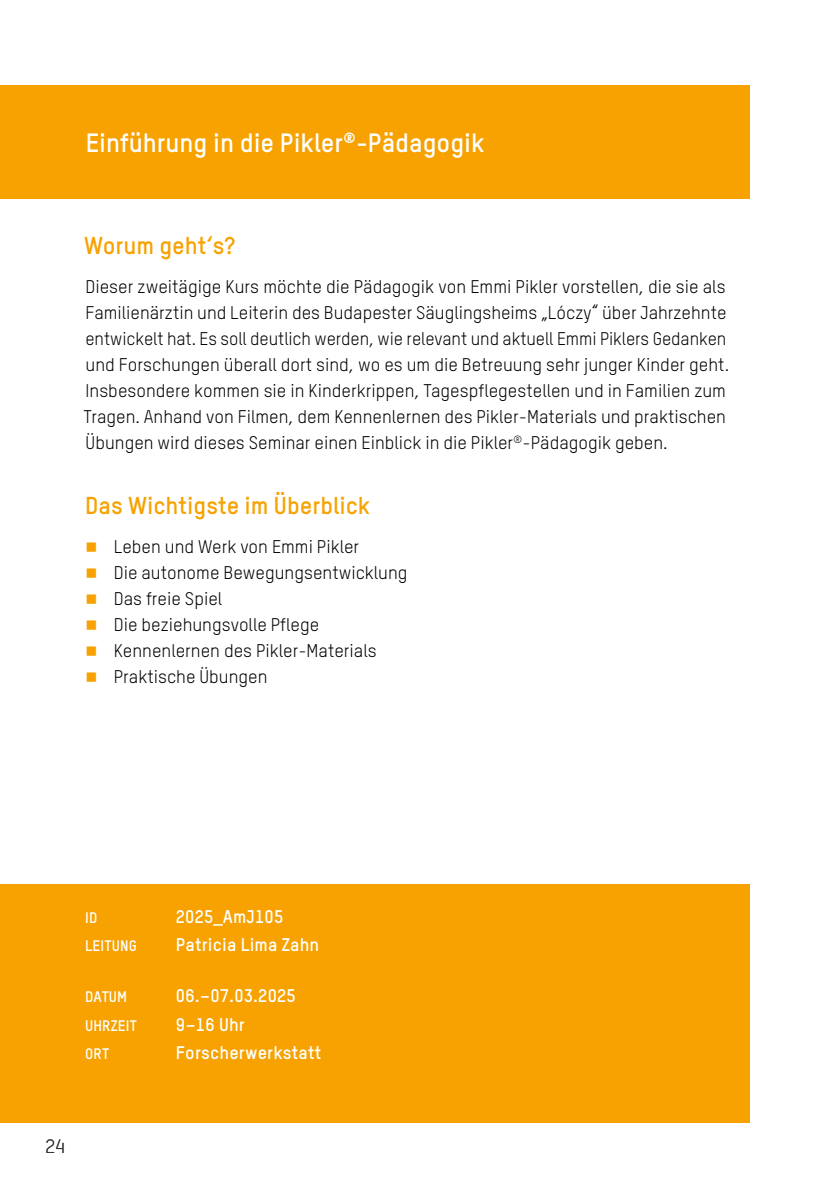
<style>
.page{position:relative;width:840px;height:1191px;background:#fff}
.page>*{position:absolute;margin:0;border:0;box-sizing:border-box;transform-origin:0 0}
.t1{font:700 26px "TSTAR";color:#fff}
.t2{font:700 24px "TSTAR";color:#f7a200}
.t3{font:19px "TSTAR";color:#383937}
.t4{font:18px/26px "TSTAR";color:#000}
.t5{font:700 18px "TSTAR";letter-spacing:.01em;color:#fff}
.t6{font:700 15px "TSTAR";letter-spacing:.01em;color:#fff}
</style>
<div class="page">
<div style="left:0;top:85px;width:748px;height:113px;background:#f7a200"></div>
<div style="left:0;top:884px;width:748px;height:239px;background:#f7a200"></div>
<h1 class="t1" style="left:86px;top:126px;width:400px">Einführung in die Pikler<sup>®</sup>-Pädagogik</h1>
<h2 class="t2" style="left:84px;top:230px;width:152px">Worum geht‘s?</h2>
<p class="t4" style="left:83px;top:273px;width:646px">Dieser zweitägige Kurs möchte die Pädagogik von Emmi Pikler vorstellen, die sie als Familienärztin und Leiterin des Budapester Säuglingsheims „Lóczy“ über Jahrzehnte entwickelt hat. Es soll deutlich werden, wie relevant und aktuell Emmi Piklers Gedanken und Forschungen überall dort sind, wo es um die Betreuung sehr junger Kinder geht.<br>Insbesondere kommen sie in Kinderkrippen, Tagespflegestellen und in Familien zum Tragen. Anhand von Filmen, dem Kennenlernen des Pikler-Materials und praktischen Übungen wird dieses Seminar einen Einblick in die Pikler<sup>®</sup>-Pädagogik geben.</p>
<h2 class="t2" style="left:85px;top:490px;width:286px">Das Wichtigste im Überblick</h2>
<p class="t4" style="left:114px;top:533px;width:295px">Leben und Werk von Emmi Pikler<br>Die autonome Bewegungsentwicklung<br>Das freie Spiel<br>Die beziehungsvolle Pflege<br>Kennenlernen des Pikler-Materials<br>Praktische Übungen</p>
<p class="t6" style="left:85px;top:908px;width:14px">ID</p>
<p class="t5" style="left:176px;top:905px;width:109px">2025_AmJ105</p>
<p class="t6" style="left:85px;top:936px;width:53px">LEITUNG</p>
<p class="t5" style="left:176px;top:933px;width:145px">Patricia Lima Zahn</p>
<p class="t6" style="left:85px;top:987px;width:44px">DATUM</p>
<p class="t5" style="left:176px;top:984px;width:121px">06.–07.03.2025</p>
<p class="t6" style="left:85px;top:1016px;width:53px">UHRZEIT</p>
<p class="t5" style="left:176px;top:1013px;width:70px">9–16 Uhr</p>
<p class="t6" style="left:85px;top:1044px;width:26px">ORT</p>
<p class="t5" style="left:176px;top:1041px;width:147px">Forscherwerkstatt</p>
<p class="t3" style="left:45px;top:1134px;width:21px">24</p>
</div>
